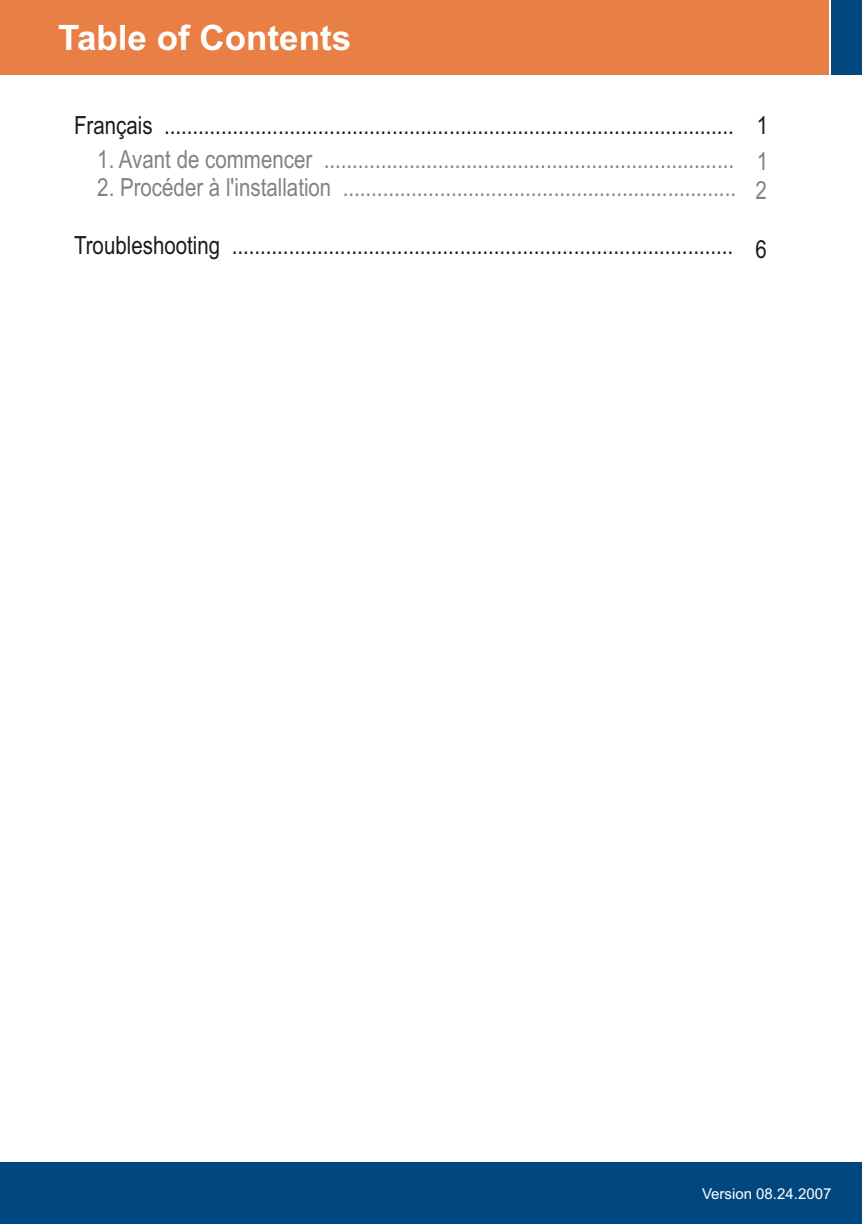
<style>
.page{position:relative;width:862px;height:1224px;background:#fff}
.page>*{position:absolute;margin:0;border:0;box-sizing:border-box;transform-origin:0 0}
.t1{font:900 37.5px "Arial";color:#fff}
.t2{font:700 35px "Arial";color:#fff}
.t3{font:25px "Arial Narrow";color:#1f1a17}
.t4{font:25px/28.5px "Arial Narrow";color:#828282}
.t5{font:15px "Arial";color:#fff}
</style>
<div class="page">
<div style="left:0;top:1162px;width:862px;height:62px;background:#004780"></div>
<div style="left:0;top:0;width:828px;height:75px;background:#e88045"></div>
<div style="left:831px;top:0;width:31px;height:75px;background:#004780"></div>
<h2 class="t2" style="left:58px;top:25px;width:294px">Table of Contents</h2>
<h1 class="t1" style="left:52px;top:36px;width:367px">Table of Contents</h1>
<p class="t3" style="left:74px;top:115px;width:696px">Français .................................................................................................... 1</p>
<p class="t4" style="left:756px;top:150px;width:14px">1<br>2</p>
<p class="t4" style="left:97px;top:147px;width:638px">1. Avant de commencer ........................................................................</p>
<p class="t4" style="left:97px;top:175px;width:640px">2. Procéder à l'installation .....................................................................</p>
<p class="t3" style="left:74px;top:236px;width:661px">Troubleshooting ........................................................................................</p>
<p class="t3" style="left:755px;top:240px;width:13px">6</p>
<p class="t5" style="left:702px;top:1188px;width:131px">Version 08.24.2007</p>
</div>
